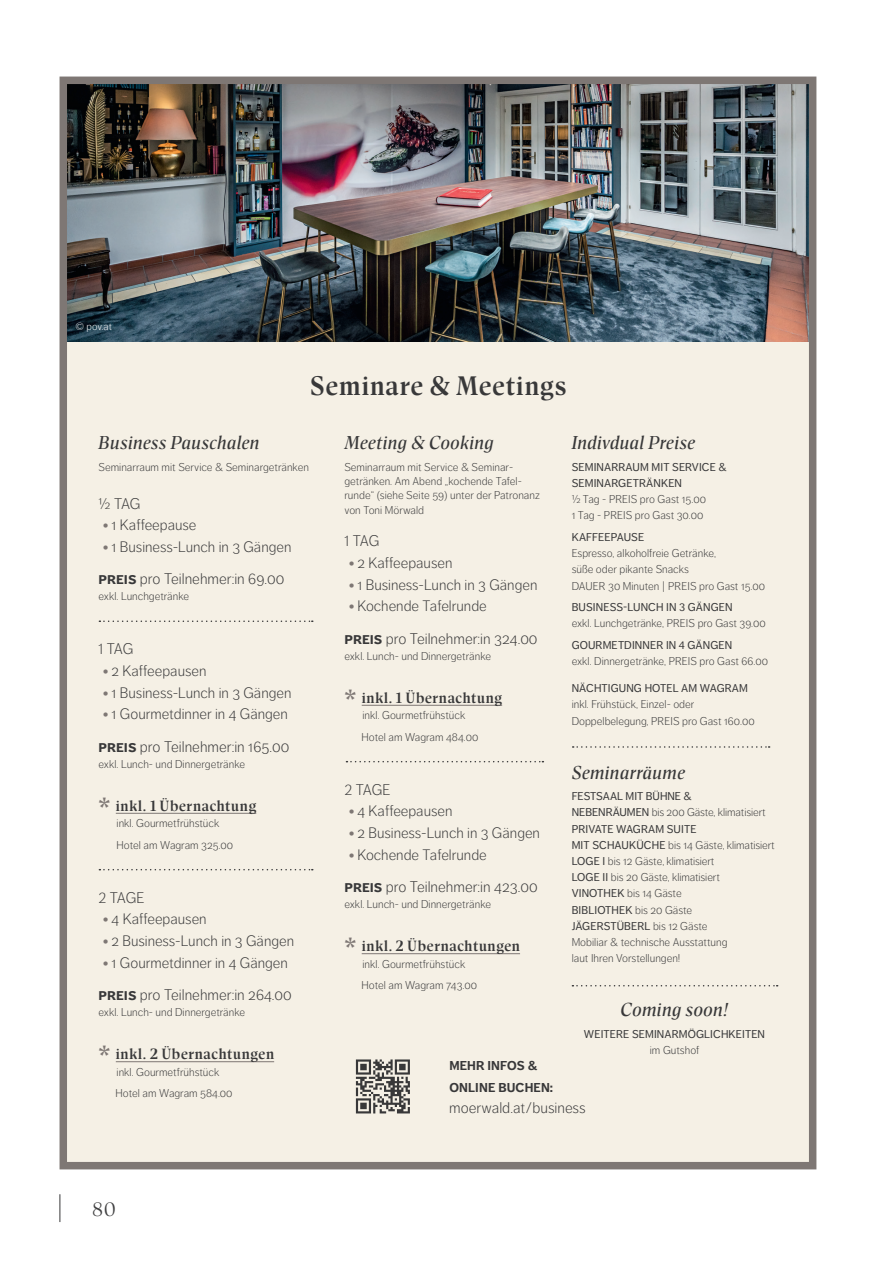
<style>
.page{position:relative;width:893px;height:1263px;background:#fff}
.page>*{position:absolute;margin:0;border:0;box-sizing:border-box;transform-origin:0 0}
.t1{font:600 27px "Antonia H1";letter-spacing:.04em;color:#383839}
.t2{font:19.5px "Antonia H1";color:#3e3e3f}
.t3{font:italic 500 18.9px "Antonia H1";letter-spacing:.03em;color:#383839}
.t4{font:italic 500 18.75px "Antonia H1";letter-spacing:.025em;color:#383839}
.t5{font:300 15.3px "Dagny Pro";color:#383839}
.t6{font:300 15px "Dagny Pro";color:#383839}
.t7{font:600 15px "Antonia H1";letter-spacing:.05em;color:#383839}
.t8{font:700 12.75px/21.6px "Dagny Pro";letter-spacing:.01em;color:#383839}
.t9{font:300 11.25px/16.2px "Dagny Pro";color:#383839}
.t10{font:11.25px/16.2px "Dagny Pro";letter-spacing:.01em;color:#383839}
.t11{font:300 10.5px "Dagny Pro";color:#fff}
.s1{font-weight:700;font-size:13.5px;color:#7e7774}
.s2{font-weight:700}
.s3{font-size:27px;color:#7e7774}
.s4{font-weight:400}
</style>
<div class="page">
<div style="left:63px;top:80px;width:750px;height:1086px;background:#f5f0e5"></div>
<img style="left:69px;top:86px;width:738px;height:255px">
<div style="left:60px;top:77px;width:756px;height:1092px;border:8px solid #7e7774"></div>
<hr style="left:116px;top:813px;width:140px;height:1px;background:#7e7774">
<hr style="left:116px;top:1061px;width:158px;height:1px;background:#7e7774">
<hr style="left:362px;top:705px;width:140px;height:1px;background:#7e7774">
<hr style="left:362px;top:953px;width:158px;height:1px;background:#7e7774">
<svg style="left:356px;top:1059px;width:54px;height:54px"></svg>
<svg style="left:99px;top:869px;width:214px;height:1px"></svg>
<svg style="left:99px;top:620px;width:214px;height:2px"></svg>
<svg style="left:346px;top:761px;width:197px;height:1px"></svg>
<svg style="left:573px;top:746px;width:197px;height:2px"></svg>
<svg style="left:572px;top:985px;width:206px;height:1px"></svg>
<svg style="left:60px;top:1194px;width:1px;height:28px"></svg>
<p class="t11" style="left:75px;top:321px;width:38px">© pov.at</p>
<h1 class="t1" style="left:310px;top:370px;width:257px">Seminare &amp; Meetings</h1>
<h3 class="t4" style="left:99px;top:432px;width:162px">Business Pauschalen</h3>
<p class="t9" style="left:99px;top:459px;width:212px">Seminarraum mit Service &amp; Seminargetränken</p>
<h3 class="t5" style="left:99px;top:495px;width:44px">½ TAG</h3>
<h3 class="t6" style="left:103px;top:517px;width:95px"><span class="s1">•</span> 1 Kaffeepause</h3>
<h3 class="t6" style="left:103px;top:538px;width:190px"><span class="s1">•</span> 1 Business-Lunch in 3 Gängen</h3>
<h3 class="t5" style="left:99px;top:570px;width:187px"><span class="s2">Preis</span> pro Teilnehmer:in 69.00</h3>
<p class="t9" style="left:99px;top:588px;width:92px">exkl. Lunchgetränke</p>
<h3 class="t5" style="left:99px;top:640px;width:37px">1 TAG</h3>
<h3 class="t6" style="left:103px;top:662px;width:105px"><span class="s1">•</span> 2 Kaffeepausen</h3>
<h3 class="t6" style="left:103px;top:684px;width:190px"><span class="s1">•</span> 1 Business-Lunch in 3 Gängen</h3>
<h3 class="t6" style="left:103px;top:706px;width:187px"><span class="s1">•</span> 1 Gourmetdinner in 4 Gängen</h3>
<h3 class="t5" style="left:99px;top:738px;width:192px"><span class="s2">Preis</span> pro Teilnehmer:in 165.00</h3>
<p class="t9" style="left:99px;top:756px;width:148px">exkl. Lunch- und Dinnergetränke</p>
<h3 class="t7" style="left:99px;top:797px;width:159px"><span class="s3">*</span> inkl. 1 Übernachtung</h3>
<p class="t9" style="left:117px;top:813px;width:118px;line-height:21.6px">inkl. Gourmetfrühstück<br>Hotel am Wagram 325.00</p>
<h3 class="t5" style="left:99px;top:889px;width:48px">2 TAGE</h3>
<h3 class="t6" style="left:103px;top:911px;width:105px"><span class="s1">•</span> 4 Kaffeepausen</h3>
<h3 class="t6" style="left:103px;top:932px;width:193px"><span class="s1">•</span> 2 Business-Lunch in 3 Gängen</h3>
<h3 class="t6" style="left:103px;top:954px;width:187px"><span class="s1">•</span> 1 Gourmetdinner in 4 Gängen</h3>
<h3 class="t5" style="left:99px;top:986px;width:195px"><span class="s2">Preis</span> pro Teilnehmer:in 264.00</h3>
<p class="t9" style="left:99px;top:1004px;width:148px">exkl. Lunch- und Dinnergetränke</p>
<h3 class="t7" style="left:99px;top:1046px;width:177px"><span class="s3">*</span> inkl. 2 Übernachtungen</h3>
<p class="t9" style="left:116px;top:1061px;width:119px;line-height:21.6px">inkl. Gourmetfrühstück<br>Hotel am Wagram 584.00</p>
<h2 class="t2" style="left:92px;top:1198px;width:25px">80</h2>
<h3 class="t4" style="left:344px;top:432px;width:151px">Meeting &amp; Cooking</h3>
<p class="t9" style="left:344px;top:460px;width:197px;line-height:14.2px">Seminarraum mit Service &amp; Seminar&shy;getränken. Am Abend „kochende Tafel&shy;runde“ (siehe Seite 59) unter der Patronanz von Toni Mörwald</p>
<h3 class="t5" style="left:344px;top:532px;width:37px">1 TAG</h3>
<h3 class="t6" style="left:349px;top:554px;width:105px"><span class="s1">•</span> 2 Kaffeepausen</h3>
<h3 class="t6" style="left:349px;top:576px;width:190px"><span class="s1">•</span> 1 Business-Lunch in 3 Gängen</h3>
<h3 class="t6" style="left:349px;top:598px;width:140px"><span class="s1">•</span> Kochende Tafelrunde</h3>
<h3 class="t5" style="left:344px;top:630px;width:195px"><span class="s2">Preis</span> pro Teilnehmer:in 324.00</h3>
<p class="t9" style="left:344px;top:648px;width:148px">exkl. Lunch- und Dinnergetränke</p>
<h3 class="t7" style="left:344px;top:689px;width:159px"><span class="s3">*</span> inkl. 1 Übernachtung</h3>
<p class="t9" style="left:361px;top:705px;width:118px;line-height:21.6px">inkl. Gourmetfrühstück<br>Hotel am Wagram 484.00</p>
<h3 class="t5" style="left:344px;top:781px;width:48px">2 TAGE</h3>
<h3 class="t6" style="left:349px;top:803px;width:105px"><span class="s1">•</span> 4 Kaffeepausen</h3>
<h3 class="t6" style="left:349px;top:824px;width:193px"><span class="s1">•</span> 2 Business-Lunch in 3 Gängen</h3>
<h3 class="t6" style="left:349px;top:846px;width:140px"><span class="s1">•</span> Kochende Tafelrunde</h3>
<h3 class="t5" style="left:344px;top:878px;width:195px"><span class="s2">Preis</span> pro Teilnehmer:in 423.00</h3>
<p class="t9" style="left:344px;top:896px;width:148px">exkl. Lunch- und Dinnergetränke</p>
<h3 class="t7" style="left:344px;top:938px;width:177px"><span class="s3">*</span> inkl. 2 Übernachtungen</h3>
<p class="t9" style="left:361px;top:953px;width:117px;line-height:21.6px">inkl. Gourmetfrühstück<br>Hotel am Wagram 743.00</p>
<h3 class="t4" style="left:572px;top:432px;width:125px">Indivdual Preise</h3>
<p class="t10" style="left:572px;top:459px;width:156px">SEMINARRAUM MIT SERVICE &amp;<br>SEMINARGETRÄNKEN</p>
<p class="t9" style="left:572px;top:491px;width:136px">½ Tag - PREIS pro Gast 15.00<br>1 Tag - PREIS pro Gast 30.00</p>
<p class="t10" style="left:572px;top:529px;width:74px">KAFFEEPAUSE</p>
<p class="t9" style="left:572px;top:545px;width:195px">Espresso, alkoholfreie Getränke,<br>süße oder pikante Snacks<br>DAUER 30 Minuten | PREIS pro Gast 15.00</p>
<p class="t10" style="left:572px;top:599px;width:162px">BUSINESS-LUNCH IN 3 GÄNGEN</p>
<p class="t9" style="left:572px;top:615px;width:196px">exkl. Lunchgetränke, PREIS pro Gast 39.00</p>
<p class="t10" style="left:572px;top:637px;width:162px">GOURMETDINNER IN 4 GÄNGEN</p>
<p class="t9" style="left:572px;top:653px;width:198px">exkl. Dinnergetränke, PREIS pro Gast 66.00</p>
<p class="t10" style="left:572px;top:680px;width:178px">NÄCHTIGUNG HOTEL AM WAGRAM</p>
<p class="t9" style="left:572px;top:696px;width:185px">inkl. Frühstück, Einzel- oder<br>Doppelbelegung, PREIS pro Gast 160.00</p>
<h3 class="t4" style="left:572px;top:761px;width:115px">Seminarräume</h3>
<p class="t9" style="left:572px;top:788px;width:205px"><span class="s4">FESTSAAL MIT BÜHNE &amp;<br>NEBENRÄUMEN</span> bis 200 Gäste, klimatisiert<br><span class="s4">PRIVATE WAGRAM SUITE<br>MIT SCHAUKÜCHE</span> bis 14 Gäste, klimatisiert<br><span class="s4">LOGE I</span> bis 12 Gäste, klimatisiert<br><span class="s4">LOGE II</span> bis 20 Gäste, klimatisiert<br><span class="s4">VINOTHEK</span> bis 14 Gäste<br><span class="s4">BIBLIOTHEK</span> bis 20 Gäste<br><span class="s4">JÄGERSTÜBERL</span> bis 12 Gäste<br>Mobiliar &amp; technische Ausstattung<br>laut Ihren Vorstellungen!</p>
<h3 class="t3" style="left:620px;top:999px;width:110px">Coming soon!</h3>
<p class="t10" style="left:584px;top:1026px;width:183px">WEITERE SEMINARMÖGLICHKEITEN</p>
<p class="t9" style="left:650px;top:1042px;width:51px">im Gutshof</p>
<p class="t8" style="left:449px;top:1055px;width:105px">MEHR INFOS &amp;<br>ONLINE BUCHEN:</p>
<h3 class="t5" style="left:449px;top:1099px;width:138px">moerwald.at/business</h3>
</div>
